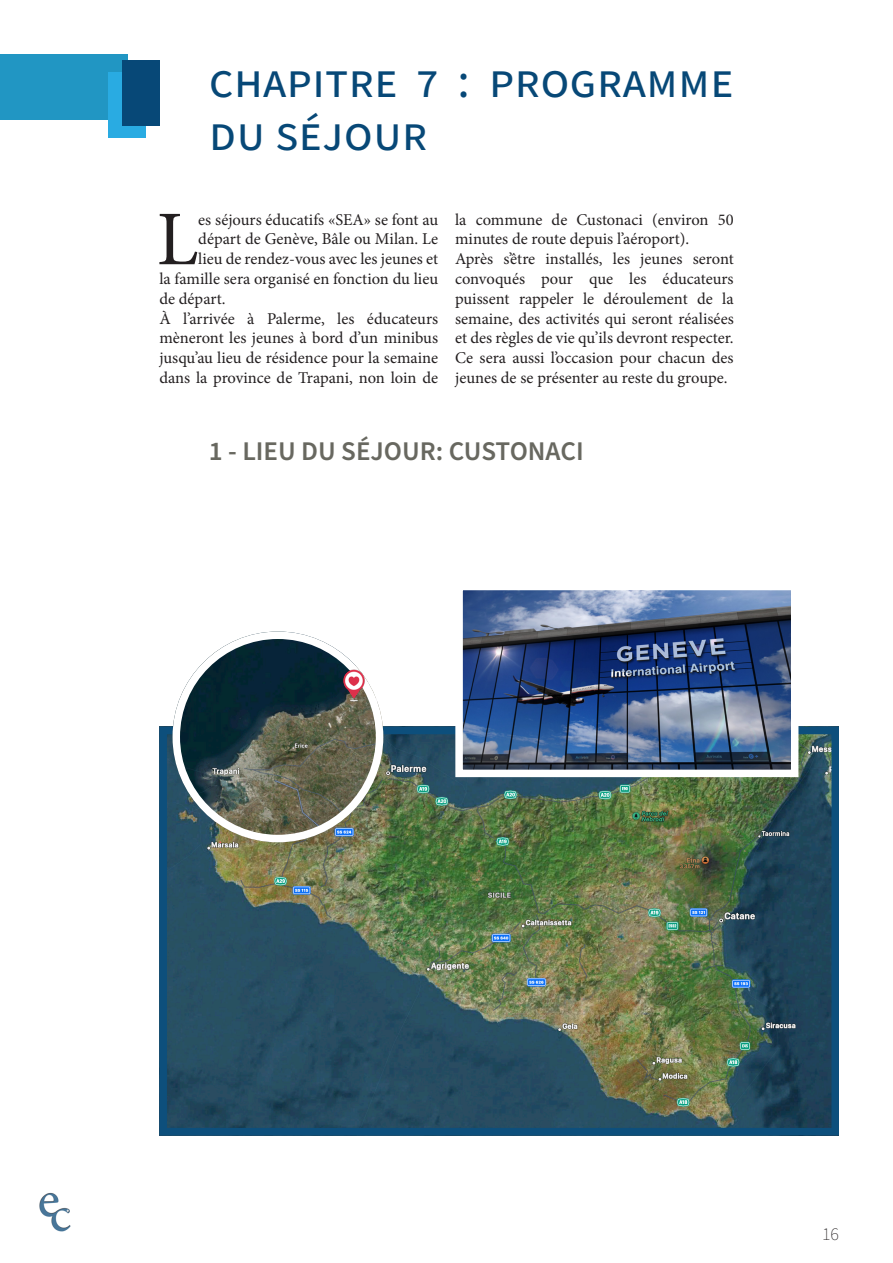
<style>
.page{position:relative;width:893px;height:1263px;background:#fff}
.page>*{position:absolute;margin:0;border:0;box-sizing:border-box;transform-origin:0 0}
.PARAGRAPHE{font:77.4px "Minion Pro";color:#231f20}
.mn_title_small{font:49.5px/52.5px "Source Sans Pro";color:#074877}
.Sous_parties{font:600 27px "Source Sans Pro";color:#686860}
.t1{font:200 18px "Source Sans Pro";color:#231f20}
.PARAGRAPHE-2{font:16.5px/19.8px "Minion Pro";color:#231f20;text-align:justify}
</style>
<div class="page">
<div style="left:0;top:54px;width:127px;height:66px;background:#2196c3"></div>
<div style="left:109px;top:72px;width:37px;height:66px;background:#29abe2"></div>
<div style="left:122px;top:60px;width:37px;height:66px;background:#074877"></div>
<img style="left:39px;top:1192px;width:32px;height:40px">
<img style="left:168px;top:736px;width:662px;height:390px">
<div style="left:159px;top:727px;width:680px;height:408px;border:8px solid #0d4f7c"></div>
<img style="left:172px;top:631px;width:211px;height:211px;border-radius:105px">
<div style="left:172px;top:631px;width:211px;height:211px;border:8px solid #fff;border-radius:50%"></div>
<img style="left:343px;top:669px;width:35px;height:33px">
<img style="left:464px;top:592px;width:325px;height:176px">
<div style="left:455px;top:583px;width:343px;height:194px;border:8px solid #fff"></div>
<p class="mn_title_small" style="left:209px;top:56px;width:526px">CHAPITRE 7 : PROGRAMME<br>DU SÉJOUR</p>
<p class="PARAGRAPHE" style="left:157px;top:188px;width:43px">L</p>
<p class="PARAGRAPHE-2" style="left:198px;top:210px;width:241px">es séjours éducatifs «SEA» se font au</p>
<p class="PARAGRAPHE-2" style="left:198px;top:229px;width:241px">départ de Genève, Bâle ou Milan. Le</p>
<p class="PARAGRAPHE-2" style="left:198px;top:249px;width:241px">lieu de rendez-vous avec les jeunes et</p>
<p class="PARAGRAPHE-2" style="left:159px;top:269px;width:280px">la famille sera organisé en fonction du lieu</p>
<p class="PARAGRAPHE-2" style="left:159px;top:289px;width:68px">de départ.</p>
<p class="PARAGRAPHE-2" style="left:159px;top:309px;width:280px">À l’arrivée à Palerme, les éducateurs mèneront les jeunes à bord d’un minibus jusqu’au lieu de résidence pour la semaine dans la province de Trapani, non loin de</p>
<p class="PARAGRAPHE-2" style="left:455px;top:210px;width:280px">la commune de Custonaci (environ 50 minutes de route depuis l’aéroport).</p>
<p class="PARAGRAPHE-2" style="left:455px;top:249px;width:280px">Après s’être installés, les jeunes seront convoqués pour que les éducateurs puissent rappeler le déroulement de la semaine, des activités qui seront réalisées et des règles de vie qu’ils devront respecter.<br>Ce sera aussi l’occasion pour chacun des jeunes de se présenter au reste du groupe.</p>
<p class="Sous_parties" style="left:209px;top:432px;width:376px">1 - LIEU DU SÉJOUR: CUSTONACI</p>
<p class="t1" style="left:822px;top:1221px;width:18px">16</p>
</div>
